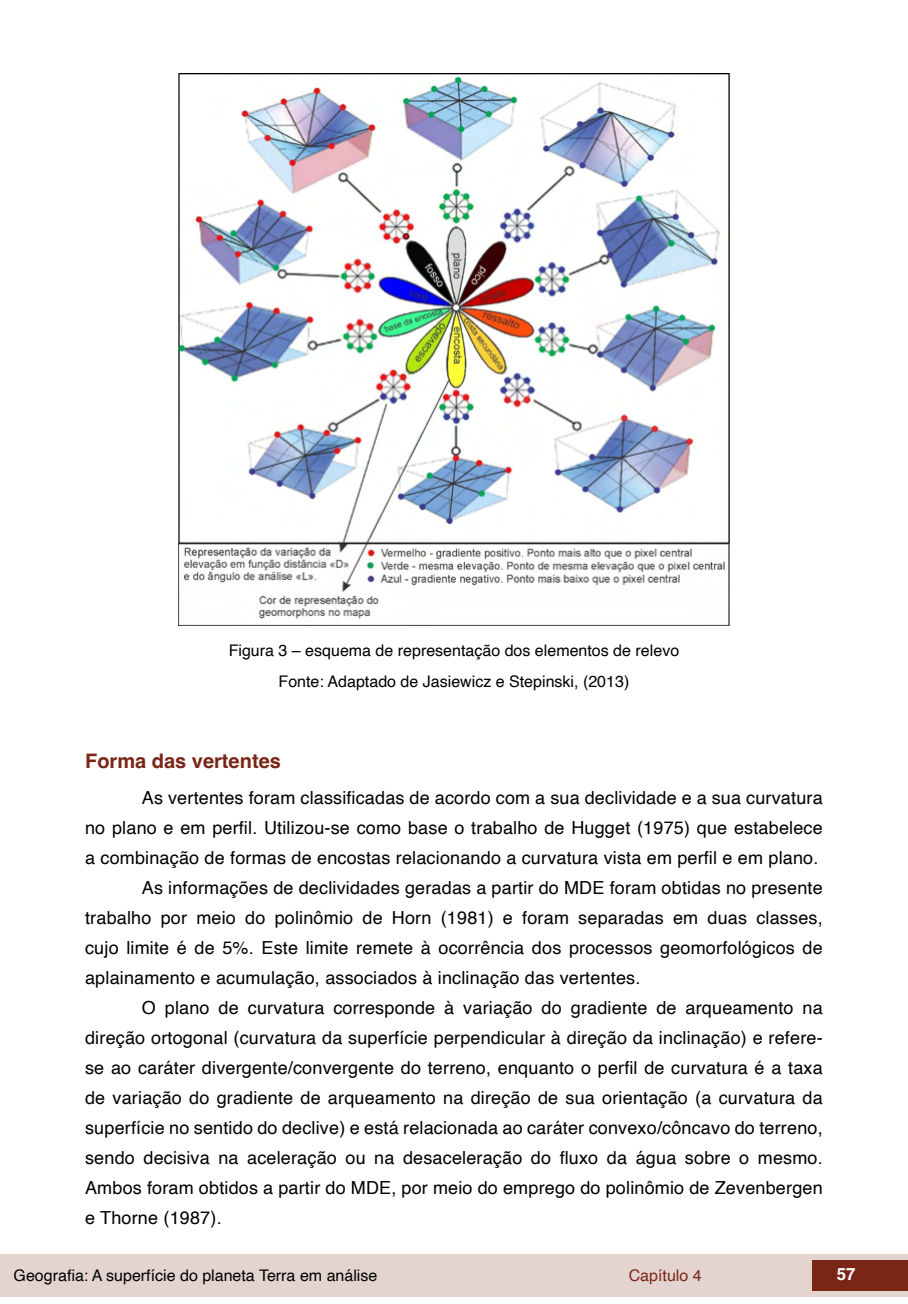
<style>
.page{position:relative;width:908px;height:1304px;background:#fff}
.page>*{position:absolute;margin:0;border:0;box-sizing:border-box;transform-origin:0 0}
.t1{font:700 20px "Helvetica";color:#7a2616}
.t2{font:18px "Helvetica";letter-spacing:.01em;color:#000}
.t3{font:700 16.8px "Helvetica";color:#fff}
.t4{font:16px/30.6px "Helvetica";color:#000;text-align:center}
.t5{font:16px "Helvetica";color:#7a2616}
</style>
<div class="page">
<div style="left:0;top:1254px;width:906px;height:43px;background:#e4d4d0"></div>
<div style="left:812px;top:1261px;width:95px;height:30px;background:#7a2616"></div>
<img style="left:178px;top:74px;width:551px;height:552px">
<p class="t4" style="left:229px;top:636px;width:452px">Figura 3 – esquema de representação dos elementos de relevo<br>Fonte: Adaptado de Jasiewicz e Stepinski, (2013)</p>
<p class="t1" style="left:85px;top:749px;width:197px">Forma das vertentes</p>
<p class="t2" style="left:142px;top:783px;width:682px">As vertentes foram classificadas de acordo com a sua declividade e a sua curvatura</p>
<p class="t2" style="left:85px;top:813px;width:738px">no plano e em perfil. Utilizou-se como base o trabalho de Hugget (1975) que estabelece</p>
<p class="t2" style="left:85px;top:843px;width:734px">a combinação de formas de encostas relacionando a curvatura vista em perfil e em plano.</p>
<p class="t2" style="left:142px;top:873px;width:682px">As informações de declividades geradas a partir do MDE foram obtidas no presente</p>
<p class="t2" style="left:85px;top:903px;width:738px">trabalho por meio do polinômio de Horn (1981) e foram separadas em duas classes,</p>
<p class="t2" style="left:85px;top:934px;width:738px">cujo limite é de 5%. Este limite remete à ocorrência dos processos geomorfológicos de</p>
<p class="t2" style="left:85px;top:964px;width:556px">aplainamento e acumulação, associados à inclinação das vertentes.</p>
<p class="t2" style="left:142px;top:994px;width:682px">O plano de curvatura corresponde à variação do gradiente de arqueamento na</p>
<p class="t2" style="left:85px;top:1024px;width:738px">direção ortogonal (curvatura da superfície perpendicular à direção da inclinação) e refere-</p>
<p class="t2" style="left:85px;top:1054px;width:738px">se ao caráter divergente/convergente do terreno, enquanto o perfil de curvatura é a taxa</p>
<p class="t2" style="left:85px;top:1084px;width:738px">de variação do gradiente de arqueamento na direção de sua orientação (a curvatura da</p>
<p class="t2" style="left:85px;top:1114px;width:738px">superfície no sentido do declive) e está relacionada ao caráter convexo/côncavo do terreno,</p>
<p class="t2" style="left:85px;top:1144px;width:738px">sendo decisiva na aceleração ou na desaceleração do fluxo da água sobre o mesmo.</p>
<p class="t2" style="left:85px;top:1174px;width:738px">Ambos foram obtidos a partir do MDE, por meio do emprego do polinômio de Zevenbergen</p>
<p class="t2" style="left:85px;top:1204px;width:138px">e Thorne (1987).</p>
<p class="t4" style="left:14px;top:1260px;width:365px">Geografia: A superfície do planeta Terra em análise</p>
<p class="t5" style="left:628px;top:1263px;width:74px">Capítulo 4</p>
<p class="t3" style="left:836px;top:1264px;width:20px">57</p>
</div>
